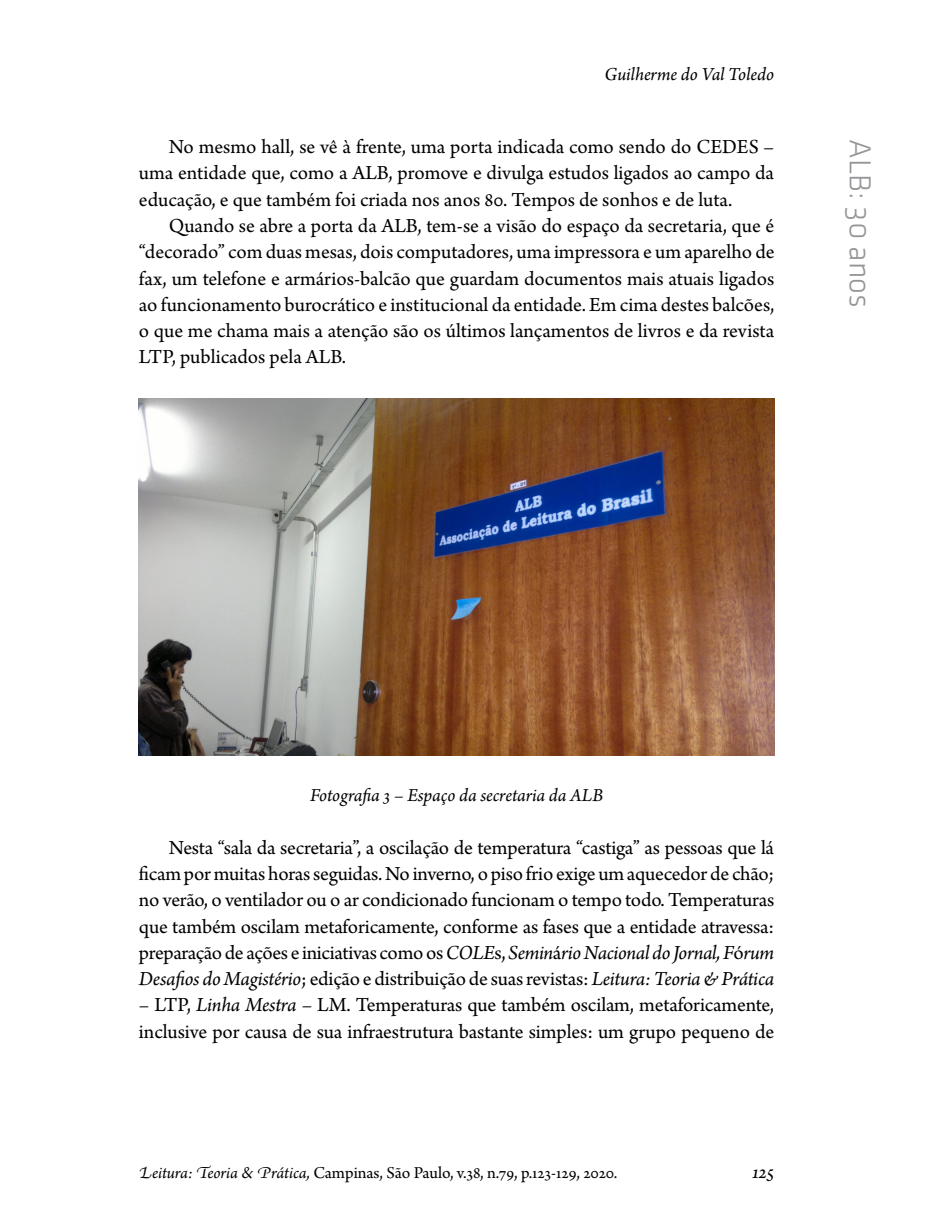
<style>
.page{position:relative;width:943px;height:1231px;background:#fff}
.page>*{position:absolute;margin:0;border:0;box-sizing:border-box;transform-origin:0 0}
.t1{font:300 31.5px "Klavika";color:#939598}
.t2{font:21px/26.2px "Arno Pro";color:#000;text-align:justify}
.t3{font:italic 21px "Arno Pro";color:#000}
.t4{font:italic 19.25px "Arno Pro";letter-spacing:-.005em;color:#000}
.t5{font:17.5px "Arno Pro";letter-spacing:-.005em;color:#000}
.s1{font-style:italic}
</style>
<div class="page">
<img style="left:139px;top:398px;width:635px;height:357px">
<p class="t4" style="left:604px;top:63px;width:171px">Guilherme do Val Toledo</p>
<p class="t2" style="left:139px;top:135px;width:636px;text-indent:30px">No mesmo hall, se vê à frente, uma porta indicada como sendo do CEDES – uma entidade que, como a ALB, promove e divulga estudos ligados ao campo da educação, e que também foi criada nos anos 80. Tempos de sonhos e de luta.</p>
<p class="t2" style="left:139px;top:214px;width:637px;text-indent:30px">Quando se abre a porta da ALB, tem-se a visão do espaço da secretaria, que é “decorado” com duas mesas, dois computadores, uma impressora e um aparelho de fax, um telefone e armários-balcão que guardam documentos mais atuais ligados ao funcionamento burocrático e institucional da entidade. Em cima destes balcões, o que me chama mais a atenção são os últimos lançamentos de livros e da revista LTP, publicados pela ALB.</p>
<h1 class="t1" style="left:877px;top:139px;width:170px;rotate:90deg">ALB: 30 anos</h1>
<p class="t4" style="left:310px;top:784px;width:295px">Fotografia 3 – Espaço da secretaria da ALB</p>
<p class="t2" style="left:139px;top:835px;width:636px;text-indent:30px">Nesta “sala da secretaria”, a oscilação de temperatura “castiga” as pessoas que lá ficam por muitas horas seguidas. No inverno, o piso frio exige um aquecedor de chão; no verão, o ventilador ou o ar condicionado funcionam o tempo todo. Temperaturas que também oscilam metaforicamente, conforme as fases que a entidade atravessa: preparação de ações e iniciativas como os <span class="s1">COLE</span>s, <span class="s1">Semin</span>á<span class="s1">rio Nacional do Jornal, F</span>ó<span class="s1">rum Desafios do Magistério</span>; edição e distribuição de suas revistas: <span class="s1">Leitura: Teoria &amp; Prática</span></p>
<p class="t2" style="left:139px;top:992px;width:637px"><span class="s1">–</span> LTP, <span class="s1">Linha Mestra –</span> LM. Temperaturas que também oscilam, metaforicamente, inclusive por causa de sua infraestrutura bastante simples: um grupo pequeno de</p>
<p class="t5" style="left:139px;top:1163px;width:480px"><span class="s1">Leitura: Teoria &amp; Prática,</span> Campinas, São Paulo, v.38, n.79, p.123-129, 2020.</p>
<p class="t3" style="left:752px;top:1159px;width:23px">125</p>
</div>
